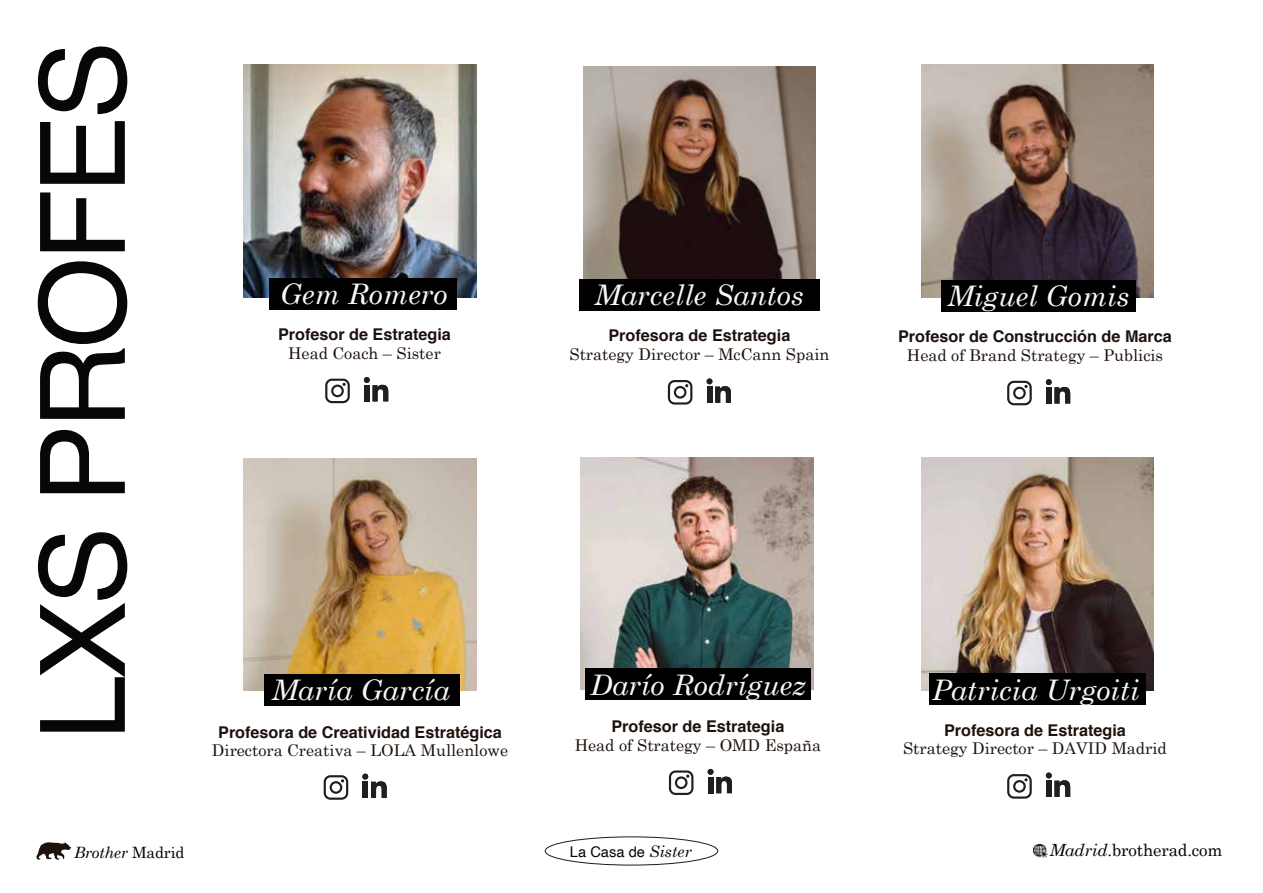
<style>
.page{position:relative;width:1263px;height:893px;background:#fff}
.page>*{position:absolute;margin:0;border:0;box-sizing:border-box;transform-origin:0 0}
.t1{font:118.2px "Helvetica";letter-spacing:-.04em;color:#080607}
.t2{font:italic 28.35px "Century Schoolbook";color:#f8f8f8}
.t3{font:16.8px "Century Schoolbook";letter-spacing:-.01em;color:#030102}
.t4{font:16.2px "Century Schoolbook";color:#1e120d}
.t5{font:700 16.2px "Helvetica";color:#1e120d}
.t6{font:italic 15.6px "Century Schoolbook";letter-spacing:-.01em;color:#030102}
.t7{font:14.7px "Helvetica";color:#080607}
.s1{font-style:normal}
.s2{font-style:italic}
.s3{font-family:"Century Schoolbook";font-style:italic;font-size:15.9px}
</style>
<div class="page">
<svg style="left:36px;top:842px;width:35px;height:18px"></svg>
<img style="left:1033px;top:844px;width:15px;height:14px">
<div style="left:545px;top:836px;width:173px;height:29px;border:1px solid #1d1c1a;border-radius:50%"></div>
<img style="left:583px;top:66px;width:233px;height:213px">
<img style="left:921px;top:65px;width:233px;height:232px">
<img style="left:243px;top:65px;width:233px;height:232px">
<img style="left:244px;top:458px;width:232px;height:233px">
<img style="left:581px;top:457px;width:233px;height:233px">
<div style="left:269px;top:278px;width:188px;height:31px;background:#010001"></div>
<svg style="left:364px;top:377px;width:24px;height:24px"></svg>
<svg style="left:325px;top:379px;width:25px;height:24px"></svg>
<div style="left:579px;top:279px;width:241px;height:32px;background:#010001"></div>
<svg style="left:706px;top:378px;width:25px;height:25px"></svg>
<svg style="left:668px;top:380px;width:24px;height:25px"></svg>
<div style="left:941px;top:280px;width:195px;height:32px;background:#010001"></div>
<svg style="left:1046px;top:379px;width:24px;height:25px"></svg>
<svg style="left:1007px;top:381px;width:25px;height:24px"></svg>
<img style="left:921px;top:458px;width:233px;height:233px">
<div style="left:929px;top:673px;width:217px;height:32px;background:#010001"></div>
<svg style="left:1046px;top:772px;width:24px;height:25px"></svg>
<svg style="left:1007px;top:774px;width:25px;height:25px"></svg>
<div style="left:264px;top:674px;width:195px;height:31px;background:#010001"></div>
<svg style="left:362px;top:774px;width:25px;height:24px"></svg>
<svg style="left:324px;top:775px;width:24px;height:25px"></svg>
<div style="left:585px;top:668px;width:225px;height:32px;background:#010001"></div>
<svg style="left:708px;top:769px;width:24px;height:24px"></svg>
<svg style="left:669px;top:770px;width:24px;height:25px"></svg>
<h1 class="t1" style="left:-8px;top:741px;width:701px;rotate:-90deg">LXS PROFES</h1>
<h2 class="t2" style="left:280px;top:277px;width:169px">Gem Romero</h2>
<p class="t5" style="left:278px;top:321px;width:174px">Profesor de Estrategia</p>
<p class="t4" style="left:288px;top:343px;width:154px">Head Coach – Sister</p>
<h2 class="t2" style="left:594px;top:278px;width:211px">Marcelle Santos</h2>
<p class="t5" style="left:608px;top:323px;width:183px">Profesora de Estrategia</p>
<p class="t4" style="left:569px;top:344px;width:261px">Strategy Director – McCann Spain</p>
<h2 class="t2" style="left:947px;top:279px;width:184px">Miguel Gomis</h2>
<p class="t5" style="left:898px;top:323px;width:275px">Profesor de Construcción de Marca</p>
<p class="t4" style="left:907px;top:345px;width:258px">Head of Brand Strategy – Publicis</p>
<h2 class="t2" style="left:271px;top:673px;width:180px">María García</h2>
<h2 class="t2" style="left:590px;top:667px;width:217px">Darío Rodríguez</h2>
<p class="t5" style="left:611px;top:713px;width:174px">Profesor de Estrategia</p>
<p class="t4" style="left:575px;top:735px;width:248px">Head of Strategy – OMD España</p>
<p class="t5" style="left:218px;top:719px;width:285px">Profesora de Creatividad Estratégica</p>
<p class="t4" style="left:212px;top:740px;width:298px">Directora Creativa – LOLA Mullenlowe</p>
<h2 class="t2" style="left:932px;top:672px;width:209px">Patricia Urgoiti</h2>
<p class="t5" style="left:944px;top:717px;width:183px">Profesora de Estrategia</p>
<p class="t4" style="left:903px;top:738px;width:265px">Strategy Director – DAVID Madrid</p>
<p class="t6" style="left:74px;top:843px;width:112px">Brother <span class="s1">Madrid</span></p>
<p class="t3" style="left:1049px;top:840px;width:175px"><span class="s2">Madrid</span>.brotherad.com</p>
<p class="t7" style="left:570px;top:840px;width:123px">La Casa de <span class="s3">Sister</span></p>
</div>
